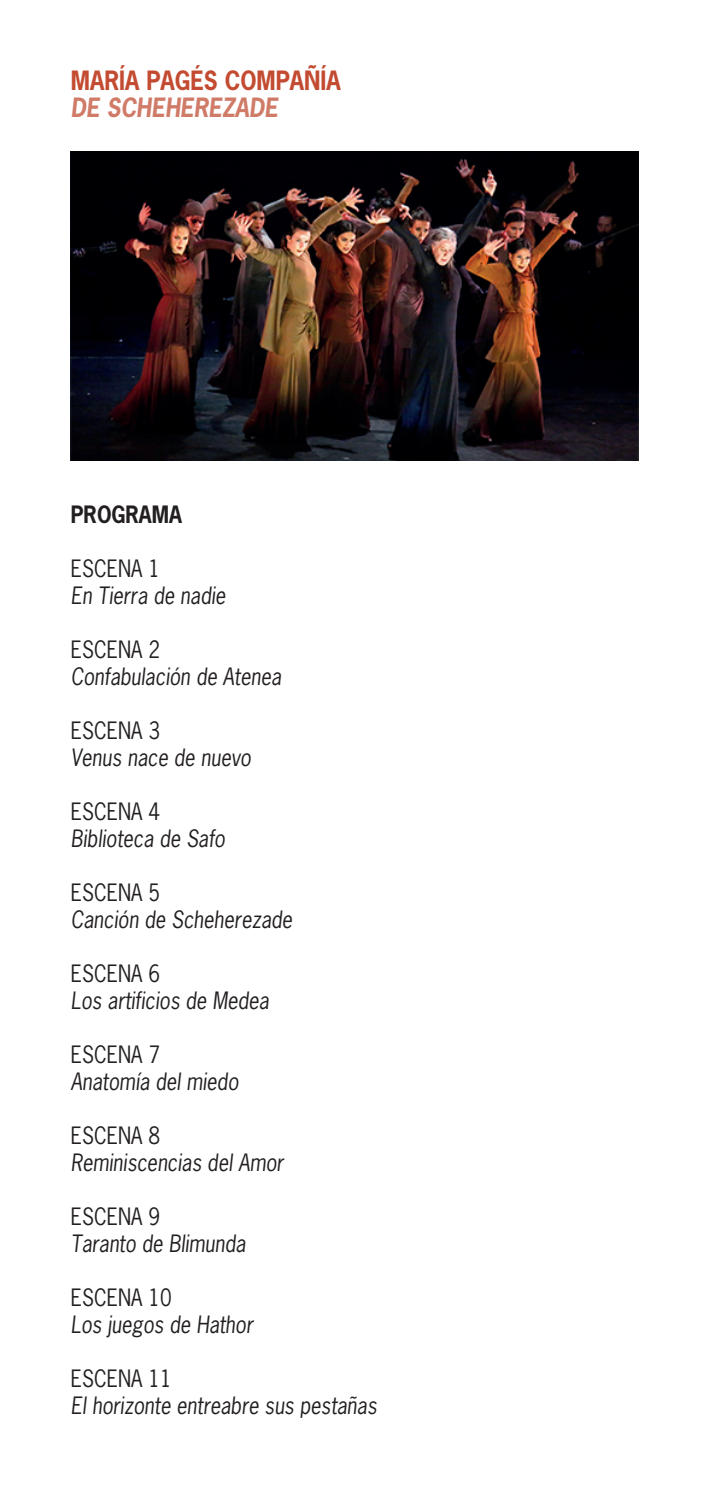
<style>
.page{position:relative;width:709px;height:1489px;background:#fff}
.page>*{position:absolute;margin:0;border:0;box-sizing:border-box;transform-origin:0 0}
.t1{font:700 25px "News Gothic Std";color:#c34b31;scale:.9 1}
.t2{font:italic 700 25px "News Gothic Std";color:#d07b68;scale:.9 1}
.t3{font:italic 22.5px "News Gothic Std";color:#231f20;scale:.9 1}
.t4{font:22.5px "News Gothic Std";color:#231f20;scale:.9 1}
.t5{font:700 22.5px "News Gothic Std";color:#231f20;scale:.9 1}
</style>
<div class="page">
<img style="left:71px;top:151px;width:567px;height:310px">
<p class="t1" style="left:71px;top:71px;width:301px">MARÍA PAGÉS COMPAÑÍA</p>
<p class="t2" style="left:71px;top:98px;width:232px">DE SCHEHEREZADE</p>
<p class="t5" style="left:71px;top:505px;width:125px">PROGRAMA</p>
<p class="t4" style="left:71px;top:559px;width:100px">ESCENA 1</p>
<p class="t3" style="left:71px;top:586px;width:173px">En Tierra de nadie</p>
<p class="t4" style="left:71px;top:640px;width:100px">ESCENA 2</p>
<p class="t3" style="left:71px;top:667px;width:235px">Confabulación de Atenea</p>
<p class="t4" style="left:71px;top:721px;width:100px">ESCENA 3</p>
<p class="t3" style="left:71px;top:748px;width:201px">Venus nace de nuevo</p>
<p class="t4" style="left:71px;top:802px;width:100px">ESCENA 4</p>
<p class="t3" style="left:71px;top:829px;width:173px">Biblioteca de Safo</p>
<p class="t4" style="left:71px;top:883px;width:100px">ESCENA 5</p>
<p class="t3" style="left:71px;top:910px;width:247px">Canción de Scheherezade</p>
<p class="t4" style="left:71px;top:964px;width:100px">ESCENA 6</p>
<p class="t3" style="left:71px;top:991px;width:222px">Los artificios de Medea</p>
<p class="t4" style="left:71px;top:1045px;width:100px">ESCENA 7</p>
<p class="t3" style="left:71px;top:1072px;width:188px">Anatomía del miedo</p>
<p class="t4" style="left:71px;top:1126px;width:100px">ESCENA 8</p>
<p class="t3" style="left:71px;top:1153px;width:238px">Reminiscencias del Amor</p>
<p class="t4" style="left:71px;top:1207px;width:100px">ESCENA 9</p>
<p class="t3" style="left:71px;top:1234px;width:196px">Taranto de Blimunda</p>
<p class="t4" style="left:71px;top:1288px;width:113px">ESCENA 10</p>
<p class="t3" style="left:71px;top:1315px;width:204px">Los juegos de Hathor</p>
<p class="t4" style="left:71px;top:1369px;width:113px">ESCENA 11</p>
<p class="t3" style="left:71px;top:1396px;width:341px">El horizonte entreabre sus pestañas</p>
</div>
